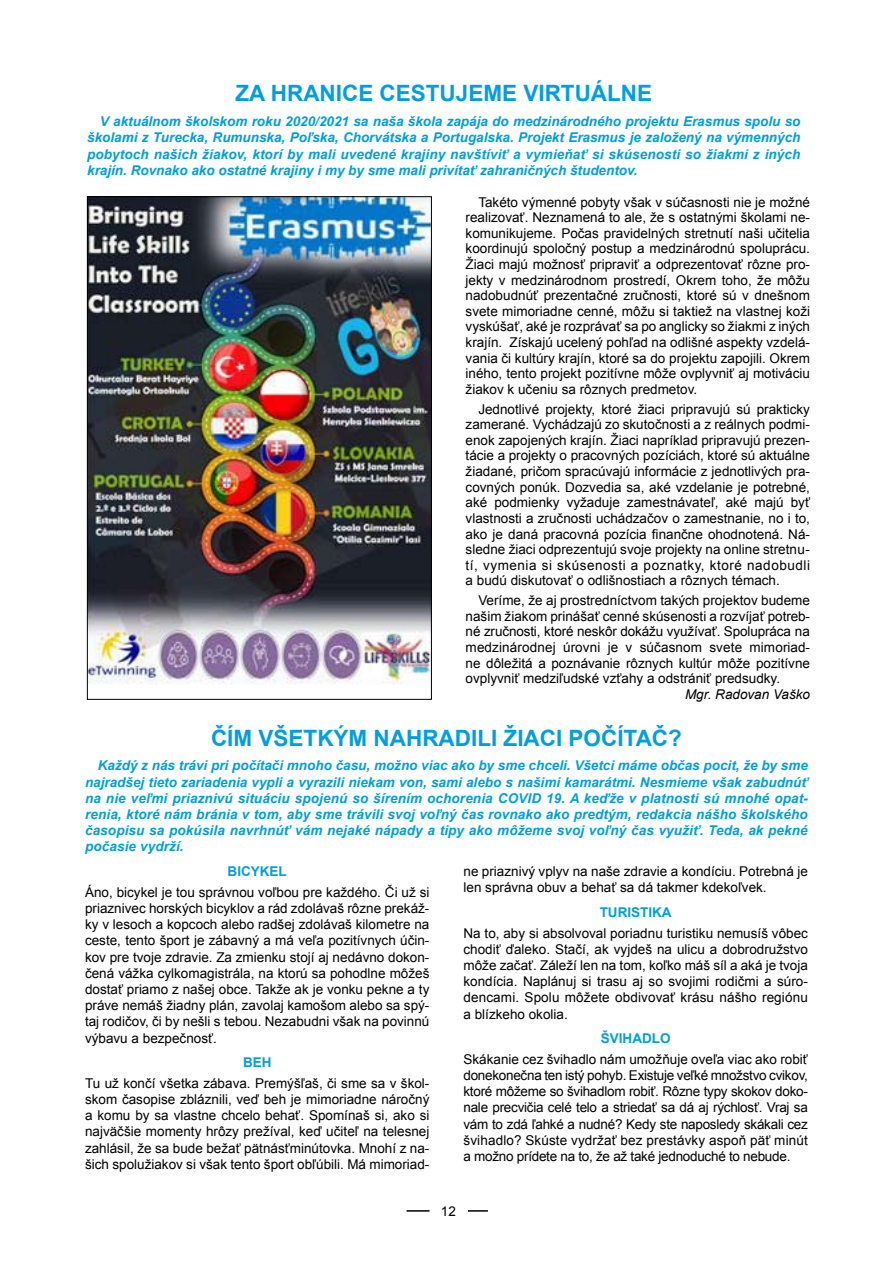
<style>
.page{position:relative;width:893px;height:1263px;background:#fff}
.page>*{position:absolute;margin:0;border:0;box-sizing:border-box;transform-origin:0 0}
.t1{font:700 22.5px "Arial";color:#009ee0}
.t2{font:13.5px/15.6px "Arial";color:#000;text-align:justify}
.t3{font:italic 700 13.5px/16.2px "Arial";letter-spacing:.01em;color:#009ee0}
.t4{font:700 13.5px "Arial";color:#009ee0}
.t5{font:italic 13.5px "Arial";color:#000}
</style>
<div class="page">
<svg style="left:407px;top:1210px;width:23px;height:1px"></svg>
<svg style="left:468px;top:1210px;width:20px;height:1px"></svg>
<img style="left:89px;top:198px;width:341px;height:486px">
<h1 class="t1" style="left:235px;top:79px;width:418px">ZA HRANICE CESTUJEME VIRTUÁLNE</h1>
<p class="t3" style="left:87px;top:114px;width:715px;text-align:justify;text-indent:13px">V aktuálnom školskom roku 2020/2021 sa naša škola zapája do medzinárodného projektu Erasmus spolu so školami z Turecka, Rumunska, Poľska, Chorvátska a Portugalska. Projekt Erasmus je založený na výmenných pobytoch našich žiakov, ktorí by mali uvedené krajiny navštíviť a vymieňať si skúsenosti so žiakmi z iných krajín. Rovnako ako ostatné krajiny i my by sme mali privítať zahraničných študentov.</p>
<p class="t2" style="left:466px;top:194px;width:346px;text-indent:13px">Takéto výmenné pobyty však v súčasnosti nie je možné realizovať. Neznamená to ale, že s ostatnými školami ne&shy;komunikujeme. Počas pravidelných stretnutí naši učitelia koordinujú spoločný postup a medzinárodnú spoluprácu.<br>Žiaci majú možnosť pripraviť a odprezentovať rôzne pro&shy;jekty v medzinárodnom prostredí, Okrem toho, že môžu nadobudnúť prezentačné zručnosti, ktoré sú v dnešnom svete mimoriadne cenné, môžu si taktiež na vlastnej koži vyskúšať, aké je rozprávať sa po anglicky so žiakmi z iných krajín. Získajú ucelený pohľad na odlišné aspekty vzdelá&shy;vania či kultúry krajín, ktoré sa do projektu zapojili. Okrem iného, tento projekt pozitívne môže ovplyvniť aj motiváciu žiakov k učeniu sa rôznych predmetov.</p>
<p class="t2" style="left:466px;top:401px;width:346px;text-indent:13px">Jednotlivé projekty, ktoré žiaci pripravujú sú prakticky zamerané. Vychádzajú zo skutočnosti a z reálnych podmi&shy;enok zapojených krajín. Žiaci napríklad pripravujú prezen&shy;tácie a projekty o pracovných pozíciách, ktoré sú aktuálne žiadané, pričom spracúvajú informácie z jednotlivých pra&shy;covných ponúk. Dozvedia sa, aké vzdelanie je potrebné, aké podmienky vyžaduje zamestnávateľ, aké majú byť vlastnosti a zručnosti uchádzačov o zamestnanie, no i to, ako je daná pracovná pozícia finančne ohodnotená. Ná&shy;sledne žiaci odprezentujú svoje projekty na online stretnu&shy;tí, vymenia si skúsenosti a poznatky, ktoré nadobudli a budú diskutovať o odlišnostiach a rôznych témach.</p>
<p class="t2" style="left:466px;top:593px;width:346px;text-indent:13px">Veríme, že aj prostredníctvom takých projektov budeme našim žiakom prinášať cenné skúsenosti a rozvíjať potreb&shy;né zručnosti, ktoré neskôr dokážu využívať. Spolupráca na medzinárodnej úrovni je v súčasnom svete mimoriad&shy;ne dôležitá a poznávanie rôznych kultúr môže pozitívne ovplyvniť medziľudské vzťahy a odstrániť predsudky.</p>
<p class="t5" style="left:685px;top:685px;width:127px">Mgr. Radovan Vaško</p>
<h1 class="t1" style="left:211px;top:723px;width:472px">ČÍM VŠETKÝM NAHRADILI ŽIACI POČÍTAČ?</h1>
<p class="t3" style="left:85px;top:758px;width:726px;text-indent:13px">Každý z nás trávi pri počítači mnoho času, možno viac ako by sme chceli. Všetci máme občas pocit, že by sme najradšej tieto zariadenia vypli a vyrazili niekam von, sami alebo s našimi kamarátmi. Nesmieme však zabudnúť na nie veľmi priaznivú situáciu spojenú so šírením ochorenia COVID 19. A keďže v platnosti sú mnohé opat&shy;renia, ktoré nám bránia v tom, aby sme trávili svoj voľný čas rovnako ako predtým, redakcia nášho školského časopisu sa pokúsila navrhnúť vám nejaké nápady a tipy ako môžeme svoj voľný čas využiť. Teda, ak pekné počasie vydrží.</p>
<p class="t4" style="left:228px;top:862px;width:56px">BICYKEL</p>
<p class="t2" style="left:85px;top:884px;width:346px;line-height:16.2px">Áno, bicykel je tou správnou voľbou pre každého. Či už si priaznivec horských bicyklov a rád zdolávaš rôzne prekáž&shy;ky v lesoch a kopcoch alebo radšej zdolávaš kilometre na ceste, tento šport je zábavný a má veľa pozitívnych účin&shy;kov pre tvoje zdravie. Za zmienku stojí aj nedávno dokon&shy;čená vážka cylkomagistrála, na ktorú sa pohodlne môžeš dostať priamo z našej obce. Takže ak je vonku pekne a ty práve nemáš žiadny plán, zavolaj kamošom alebo sa spý&shy;taj rodičov, či by nešli s tebou. Nezabudni však na povinnú výbavu a bezpečnosť.</p>
<p class="t4" style="left:243px;top:1053px;width:30px">BEH</p>
<p class="t2" style="left:85px;top:1075px;width:346px;line-height:16.2px">Tu už končí všetka zábava. Premýšľaš, či sme sa v škol&shy;skom časopise zbláznili, veď beh je mimoriadne náročný a komu by sa vlastne chcelo behať. Spomínaš si, ako si najväčšie momenty hrôzy prežíval, keď učiteľ na telesnej zahlásil, že sa bude bežať pätnásťminútovka. Mnohí z na&shy;šich spolužiakov si však tento šport obľúbili. Má mimoriad-</p>
<p class="t2" style="left:463px;top:863px;width:346px;line-height:16.2px">ne priaznivý vplyv na naše zdravie a kondíciu. Potrebná je len správna obuv a behať sa dá takmer kdekoľvek.</p>
<p class="t4" style="left:600px;top:903px;width:73px">TURISTIKA</p>
<p class="t2" style="left:463px;top:925px;width:346px;line-height:16.2px">Na to, aby si absolvoval poriadnu turistiku nemusíš vôbec chodiť ďaleko. Stačí, ak vyjdeš na ulicu a dobrodružstvo môže začať. Záleží len na tom, koľko máš síl a aká je tvoja kondícia. Naplánuj si trasu aj so svojimi rodičmi a súro&shy;dencami. Spolu môžete obdivovať krásu nášho regiónu a blízkeho okolia.</p>
<p class="t4" style="left:601px;top:1029px;width:52px">ŠVIHADLO</p>
<p class="t2" style="left:463px;top:1051px;width:346px;line-height:16.2px">Skákanie cez švihadlo nám umožňuje oveľa viac ako robiť donekonečna ten istý pohyb. Existuje veľké množstvo cvikov, ktoré môžeme so švihadlom robiť. Rôzne typy skokov doko&shy;nale precvičia celé telo a striedať sa dá aj rýchlosť. Vraj sa vám to zdá ľahké a nudné? Kedy ste naposledy skákali cez švihadlo? Skúste vydržať bez prestávky aspoň päť minút a možno prídete na to, že až také jednoduché to nebude.</p>
<p class="t2" style="left:441px;top:1203px;width:21px">1212</p>
</div>
